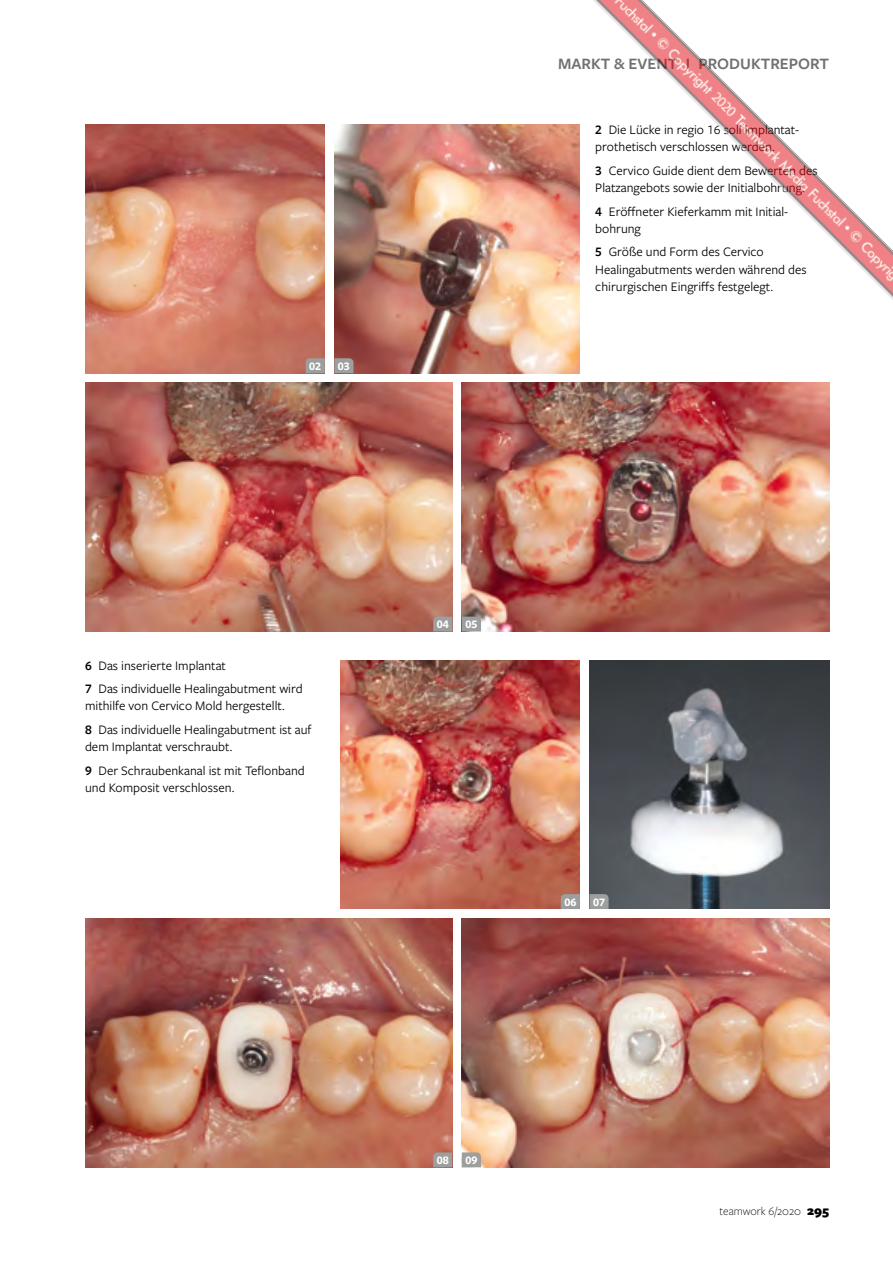
<style>
.page{position:relative;width:893px;height:1263px;background:#fff}
.page>*{position:absolute;margin:0;border:0;box-sizing:border-box;transform-origin:0 0}
.t1{font:600 16.5px "Freight Sans Pro";color:#6f7070}
.t2{font:13.5px/17.2px "Freight Sans Pro";color:#000}
.t3{font:300 12px "Freight Sans Pro";color:#000}
.t4{font:700 12px "Freight Sans Pro";color:#fff}
.s1{font-weight:600}
.s2{font-weight:900;font-size:13.5px}
</style>
<div class="page">
<img style="left:85px;top:124px;width:240px;height:249px">
<img style="left:340px;top:660px;width:240px;height:249px">
<img style="left:85px;top:383px;width:367px;height:248px">
<img style="left:85px;top:918px;width:367px;height:249px">
<img style="left:334px;top:124px;width:246px;height:249px">
<img style="left:589px;top:660px;width:240px;height:249px">
<img style="left:462px;top:383px;width:367px;height:248px">
<img style="left:462px;top:918px;width:367px;height:249px">
<svg style="left:306px;top:358px;width:19px;height:15px"></svg>
<svg style="left:334px;top:358px;width:19px;height:15px"></svg>
<svg style="left:462px;top:617px;width:19px;height:14px"></svg>
<svg style="left:433px;top:617px;width:19px;height:14px"></svg>
<svg style="left:561px;top:894px;width:19px;height:15px"></svg>
<svg style="left:589px;top:894px;width:20px;height:15px"></svg>
<svg style="left:462px;top:1152px;width:19px;height:15px"></svg>
<svg style="left:433px;top:1152px;width:19px;height:15px"></svg>
<img style="left:535px;top:0;width:358px;height:358px">
<p class="t4" style="left:309px;top:358px;width:13px">02</p>
<p class="t4" style="left:338px;top:358px;width:13px">03</p>
<p class="t1" style="left:558px;top:52px;width:272px">MARKT &amp; EVENT I PRODUKTREPORT</p>
<p class="t2" style="left:595px;top:120px;width:204px"><span class="s1">2</span> Die Lücke in regio 16 soll implantat&shy;prothetisch verschlossen werden.</p>
<p class="t2" style="left:595px;top:161px;width:224px"><span class="s1">3</span> Cervico Guide dient dem Bewerten des<br>Platzangebots sowie der Initialbohrung.</p>
<p class="t2" style="left:595px;top:202px;width:193px"><span class="s1">4</span> Eröffneter Kieferkamm mit Initial&shy;bohrung</p>
<p class="t2" style="left:595px;top:243px;width:213px"><span class="s1">5</span> Größe und Form des Cervico<br>Healingabutments werden während des chirurgischen Eingriffs festgelegt.</p>
<p class="t2" style="left:85px;top:653px;width:219px;line-height:23.5px"><span class="s1">6</span> Das inserierte Implantat<br><span class="s1">7</span> Das individuelle Healingabutment wird</p>
<p class="t2" style="left:85px;top:694px;width:228px;line-height:23.5px">mithilfe von Cervico Mold hergestellt.<br><span class="s1">8</span> Das individuelle Healingabutment ist auf</p>
<p class="t2" style="left:85px;top:734px;width:221px;line-height:23.7px">dem Implantat verschraubt.<br><span class="s1">9</span> Der Schraubenkanal ist mit Teflonband</p>
<p class="t2" style="left:85px;top:779px;width:151px">und Komposit verschlossen.</p>
<p class="t4" style="left:437px;top:616px;width:13px">04</p>
<p class="t4" style="left:465px;top:616px;width:13px">05</p>
<p class="t4" style="left:564px;top:893px;width:13px">06</p>
<p class="t4" style="left:593px;top:893px;width:13px">07</p>
<p class="t4" style="left:437px;top:1152px;width:13px">08</p>
<p class="t4" style="left:465px;top:1152px;width:13px">09</p>
<p class="t3" style="left:719px;top:1203px;width:111px">teamwork 6/2020 <span class="s2">295</span></p>
</div>
